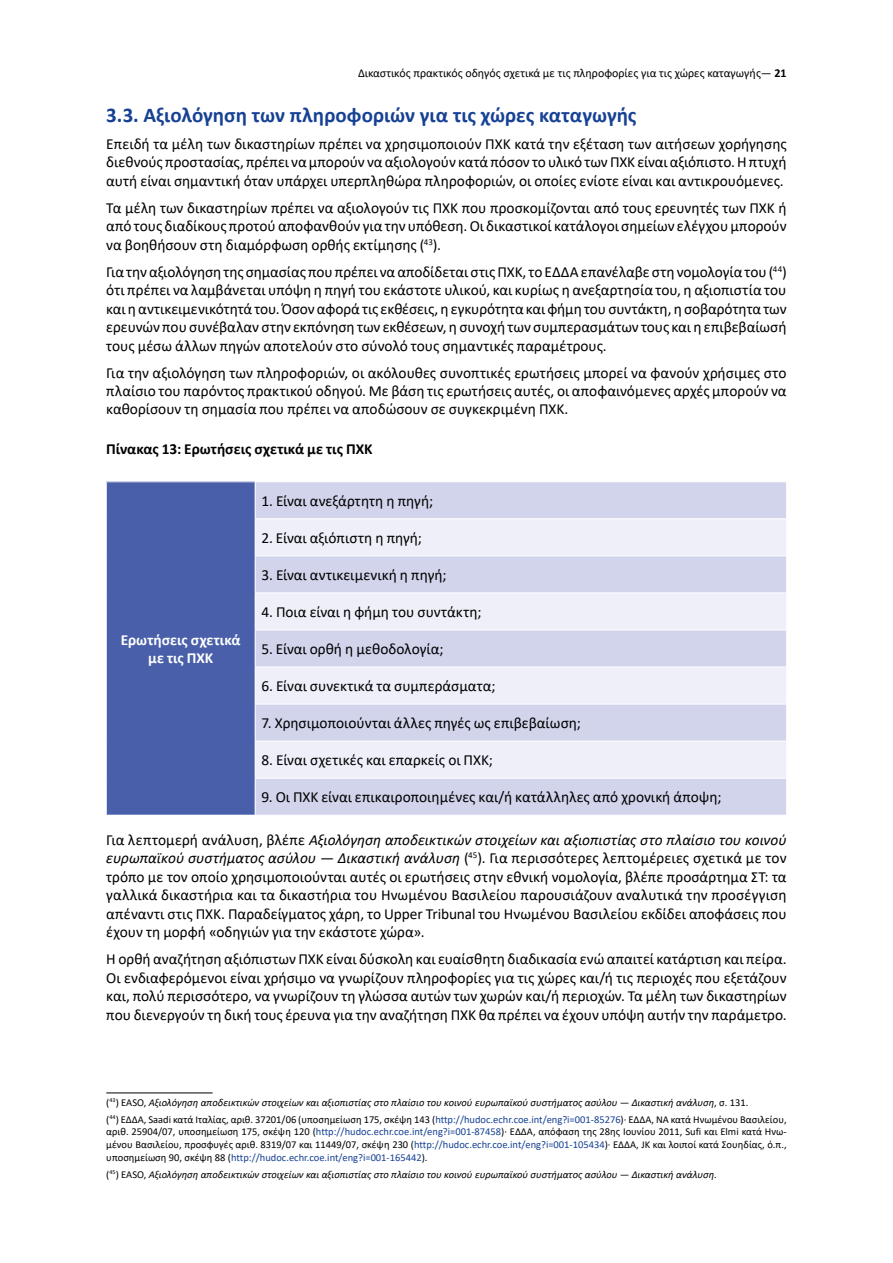
<style>
.page{position:relative;width:893px;height:1263px;background:#fff}
.page>*{position:absolute;margin:0;border:0;box-sizing:border-box;transform-origin:0 0}
.T2{font:700 21px "Calibri";color:#164194}
.body{font:15.3px/18.5px "Calibri";color:#000;text-align:justify}
.table_body_left{font:15.3px "Calibri";color:#000}
.figure_table_title{font:700 15.3px "Calibri";color:#000}
.table_header_center{font:700 15.3px/18.5px "Calibri";letter-spacing:.005em;color:#fff;text-align:center}
.t1{font:12px "Calibri";color:#000}
.footnotes{font:10.5px/12.8px "Calibri";color:#000;text-align:justify}
.footnotes-2{font:italic 10.5px "Calibri";color:#000}
.s1{font-weight:700}
.s2{font-style:italic}
.s3{font-style:normal}
.s4{color:#164194}
</style>
<div class="page">
<div style="left:106px;top:482px;width:149px;height:333px;background:#495fa9"></div>
<div style="left:256px;top:482px;width:530px;height:333px;background:#d2d4ec"></div>
<svg style="left:256px;top:519px;width:530px;height:259px;fill:#eeeff9"></svg>
<hr style="left:106px;top:482px;width:1px;height:37px;background:#fff">
<hr style="left:106px;top:519px;width:1px;height:37px;background:#fff">
<hr style="left:106px;top:556px;width:1px;height:37px;background:#fff">
<hr style="left:106px;top:593px;width:1px;height:37px;background:#fff">
<hr style="left:106px;top:630px;width:1px;height:37px;background:#fff">
<hr style="left:106px;top:667px;width:1px;height:37px;background:#fff">
<hr style="left:106px;top:704px;width:1px;height:37px;background:#fff">
<hr style="left:106px;top:741px;width:1px;height:37px;background:#fff">
<hr style="left:106px;top:778px;width:1px;height:37px;background:#fff">
<hr style="left:255px;top:518px;width:532px;height:1px;background:#fff">
<hr style="left:255px;top:555px;width:532px;height:1px;background:#fff">
<hr style="left:255px;top:592px;width:532px;height:1px;background:#fff">
<hr style="left:255px;top:630px;width:532px;height:1px;background:#fff">
<hr style="left:255px;top:667px;width:532px;height:1px;background:#fff">
<hr style="left:255px;top:704px;width:532px;height:1px;background:#fff">
<hr style="left:255px;top:741px;width:532px;height:1px;background:#fff">
<hr style="left:255px;top:778px;width:532px;height:1px;background:#fff">
<hr style="left:106px;top:1092px;width:107px;height:1px;background:#000">
<p class="t1" style="left:358px;top:64px;width:430px">Δικαστικός πρακτικός οδηγός σχετικά με τις πληροφορίες για τις χώρες καταγωγής— <span class="s1">21</span></p>
<h2 class="T2" style="left:106px;top:100px;width:532px">3.3. Αξιολόγηση των πληροφοριών για τις χώρες καταγωγής</h2>
<p class="body" style="left:106px;top:134px;width:682px">Επειδή τα μέλη των δικαστηρίων πρέπει να χρησιμοποιούν ΠΧΚ κατά την εξέταση των αιτήσεων χορήγησης διεθνούς προστασίας, πρέπει να μπορούν να αξιολογούν κατά πόσον το υλικό των ΠΧΚ είναι αξιόπιστο. Η πτυχή αυτή είναι σημαντική όταν υπάρχει υπερπληθώρα πληροφοριών, οι οποίες ενίοτε είναι και αντικρουόμενες.</p>
<p class="body" style="left:106px;top:198px;width:682px">Τα μέλη των δικαστηρίων πρέπει να αξιολογούν τις ΠΧΚ που προσκομίζονται από τους ερευνητές των ΠΧΚ ή από τους διαδίκους προτού αποφανθούν για την υπόθεση. Οι δικαστικοί κατάλογοι σημείων ελέγχου μπορούν να βοηθήσουν στη διαμόρφωση ορθής εκτίμησης (<sup>43</sup>).</p>
<p class="body" style="left:106px;top:262px;width:682px">Για την αξιολόγηση της σημασίας που πρέπει να αποδίδεται στις ΠΧΚ, το ΕΔΔΑ επανέλαβε στη νομολογία του (<sup>44</sup>) ότι πρέπει να λαμβάνεται υπόψη η πηγή του εκάστοτε υλικού, και κυρίως η ανεξαρτησία του, η αξιοπιστία του και η αντικειμενικότητά του. Όσον αφορά τις εκθέσεις, η εγκυρότητα και φήμη του συντάκτη, η σοβαρότητα των ερευνών που συνέβαλαν στην εκπόνηση των εκθέσεων, η συνοχή των συμπερασμάτων τους και η επιβεβαίωσή τους μέσω άλλων πηγών αποτελούν στο σύνολό τους σημαντικές παραμέτρους.</p>
<p class="body" style="left:106px;top:363px;width:682px">Για την αξιολόγηση των πληροφοριών, οι ακόλουθες συνοπτικές ερωτήσεις μπορεί να φανούν χρήσιμες στο πλαίσιο του παρόντος πρακτικού οδηγού. Με βάση τις ερωτήσεις αυτές, οι αποφαινόμενες αρχές μπορούν να καθορίσουν τη σημασία που πρέπει να αποδώσουν σε συγκεκριμένη ΠΧΚ.</p>
<p class="figure_table_title" style="left:106px;top:438px;width:268px">Πίνακας 13: Ερωτήσεις σχετικά με τις ΠΧΚ</p>
<p class="table_body_left" style="left:261px;top:490px;width:173px">1. Είναι ανεξάρτητη η πηγή;</p>
<p class="table_body_left" style="left:261px;top:527px;width:162px">2. Είναι αξιόπιστη η πηγή;</p>
<p class="table_body_left" style="left:261px;top:564px;width:187px">3. Είναι αντικειμενική η πηγή;</p>
<p class="table_body_left" style="left:261px;top:601px;width:222px">4. Ποια είναι η φήμη του συντάκτη;</p>
<p class="table_body_left" style="left:261px;top:638px;width:183px">5. Είναι ορθή η μεθοδολογία;</p>
<p class="table_body_left" style="left:261px;top:675px;width:235px">6. Είναι συνεκτικά τα συμπεράσματα;</p>
<p class="table_body_left" style="left:261px;top:713px;width:321px">7. Χρησιμοποιούνται άλλες πηγές ως επιβεβαίωση;</p>
<p class="table_body_left" style="left:261px;top:750px;width:233px">8. Είναι σχετικές και επαρκείς οι ΠΧΚ;</p>
<p class="table_body_left" style="left:261px;top:787px;width:462px">9. Οι ΠΧΚ είναι επικαιροποιημένες και/ή κατάλληλες από χρονική άποψη;</p>
<p class="body" style="left:106px;top:830px;width:682px">Για λεπτομερή ανάλυση, βλέπε <span class="s2">Αξιολόγηση αποδεικτικών στοιχείων και αξιοπιστίας στο πλαίσιο του κοινού ευρωπαϊκού συστήματος ασύλου — Δικαστική ανάλυση</span> (<sup>45</sup>). Για περισσότερες λεπτομέρειες σχετικά με τον τρόπο με τον οποίο χρησιμοποιούνται αυτές οι ερωτήσεις στην εθνική νομολογία, βλέπε προσάρτημα ΣΤ: τα γαλλικά δικαστήρια και τα δικαστήρια του Ηνωμένου Βασιλείου παρουσιάζουν αναλυτικά την προσέγγιση απέναντι στις ΠΧΚ. Παραδείγματος χάρη, το Upper Tribunal του Ηνωμένου Βασιλείου εκδίδει αποφάσεις που έχουν τη μορφή «οδηγιών για την εκάστοτε χώρα».</p>
<p class="body" style="left:106px;top:949px;width:682px">Η ορθή αναζήτηση αξιόπιστων ΠΧΚ είναι δύσκολη και ευαίσθητη διαδικασία ενώ απαιτεί κατάρτιση και πείρα.<br>Οι ενδιαφερόμενοι είναι χρήσιμο να γνωρίζουν πληροφορίες για τις χώρες και/ή τις περιοχές που εξετάζουν και, πολύ περισσότερο, να γνωρίζουν τη γλώσσα αυτών των χωρών και/ή περιοχών. Τα μέλη των δικαστηρίων που διενεργούν τη δική τους έρευνα για την αναζήτηση ΠΧΚ θα πρέπει να έχουν υπόψη αυτήν την παράμετρο.</p>
<p class="table_header_center" style="left:121px;top:630px;width:121px">Ερωτήσεις σχετικά με τις ΠΧΚ</p>
<p class="footnotes-2" style="left:106px;top:1095px;width:644px"><span class="s3">(</span><sup>43</sup><span class="s3">) EASO,</span> Αξιολόγηση αποδεικτικών στοιχείων και αξιοπιστίας στο πλαίσιο του κοινού ευρωπαϊκού συστήματος ασύλου — Δικαστική ανάλυση<span class="s3">, σ. 131.</span></p>
<p class="footnotes" style="left:106px;top:1112px;width:682px">(<sup>44</sup>) ΕΔΔΑ, Saadi κατά Ιταλίας, αριθ. 37201/06 (υποσημείωση 175, σκέψη 143 (<span class="s4">http://hudoc.echr.coe.int/eng?i=001-85276</span>)· ΕΔΔΑ, NA κατά Ηνωμένου Βασιλείου, αριθ. 25904/07, υποσημείωση 175, σκέψη 120 (<span class="s4">http://hudoc.echr.coe.int/eng?i=001-87458</span>)· ΕΔΔΑ, απόφαση της 28ης Ιουνίου 2011, Sufi και Elmi κατά Ηνω&shy;μένου Βασιλείου, προσφυγές αριθ. 8319/07 και 11449/07, σκέψη 230 (<span class="s4">http://hudoc.echr.coe.int/eng?i=001-105434</span>)· ΕΔΔΑ, JK και λοιποί κατά Σουηδίας, ό.π., υποσημείωση 90, σκέψη 88 (<span class="s4">http://hudoc.echr.coe.int/eng?i=001-165442</span>).</p>
<p class="footnotes-2" style="left:106px;top:1167px;width:612px"><span class="s3">(</span><sup>45</sup><span class="s3">) EASO,</span> Αξιολόγηση αποδεικτικών στοιχείων και αξιοπιστίας στο πλαίσιο του κοινού ευρωπαϊκού συστήματος ασύλου — Δικαστική ανάλυση<span class="s3">.</span></p>
</div>
